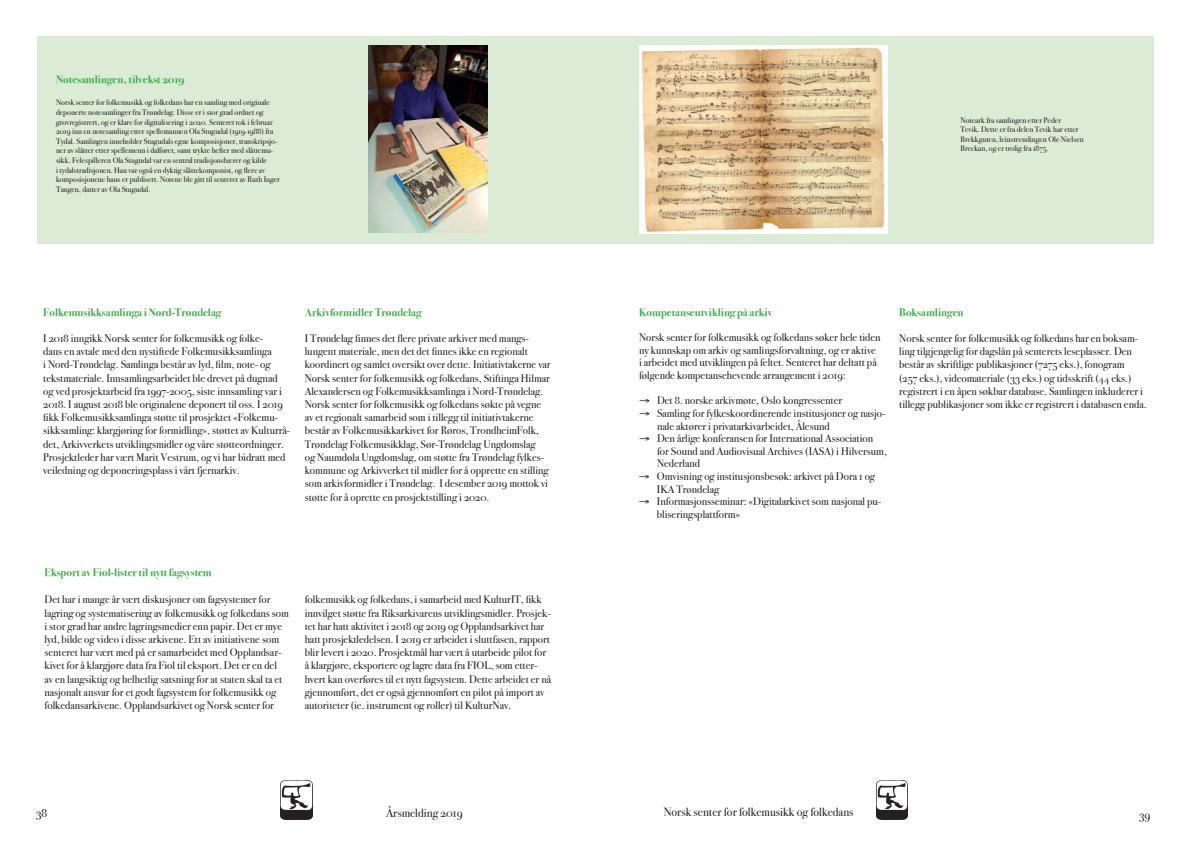
<style>
.page{position:relative;width:1191px;height:842px;background:#fff}
.page>*{position:absolute;margin:0;border:0;box-sizing:border-box;transform-origin:0 0}
.t1{font:12px "Bodoni Svty Two OSITCTT";color:#231f20}
.t2{font:11px/13.2px "Bodoni Svty Two OSITCTT";color:#231f20}
.t3{font:700 11px "Bodoni Svty Two OSITCTT";color:#40ae49}
.t4{font:8px/9.6px "Bodoni Svty Two OSITCTT";color:#231f20}
</style>
<div class="page">
<div style="left:559px;top:36px;width:595px;height:208px;background:#dcebd6"></div>
<div style="left:37px;top:36px;width:523px;height:208px;background:#dcebd6"></div>
<img style="left:368px;top:45px;width:120px;height:187px">
<img style="left:876px;top:780px;width:31px;height:39px">
<img style="left:281px;top:780px;width:31px;height:39px">
<img style="left:639px;top:45px;width:248px;height:188px">
<p class="t3" style="left:56px;top:73px;width:130px">Notesamlingen, tilvekst 2019</p>
<p class="t4" style="left:56px;top:98px;width:225px">Norsk senter for folkemusikk og folkedans har en samling med originale deponerte notesamlinger fra Trøndelag. Disse er i stor grad ordnet og grovregistrert, og er klare for digitalisering i 2020. Senteret tok i februar 2019 inn en notesamling etter spellemannen Ola Stugudal (1919-1988) fra Tydal. Samlingen inneholder Stugudals egne komposisjoner, transkripsjo&shy;ner av slåtter etter spellemenn i dalføret, samt trykte hefter med slåttemu&shy;sikk. Felespilleren Ola Stugudal var en sentral tradisjonsbærer og kilde<br>i tydalstradisjonen. Han var også en dyktig slåttekomponist, og flere av komposisjonene hans er publisert. Notene ble gitt til senteret av Ruth Inger Tangen, datter av Ola Stugudal.</p>
<p class="t3" style="left:43px;top:305px;width:180px">Folkemusikksamlinga i Nord-Trøndelag</p>
<p class="t2" style="left:43px;top:332px;width:248px">I 2018 inngikk Norsk senter for folkemusikk og folke-<br>dans en avtale med den nystiftede Folkemusikksamlinga<br>i Nord-Trøndelag. Samlinga består av lyd, film, note- og tekstmateriale. Innsamlingsarbeidet ble drevet på dugnad og ved prosjektarbeid fra 1997-2005, siste innsamling var i 2018. I august 2018 ble originalene deponert til oss. I 2019 fikk Folkemusikksamlinga støtte til prosjektet «Folkemu&shy;sikksamling: klargjøring for formidling», støttet av Kulturrå&shy;det, Arkivverkets utviklingsmidler og våre støtteordninger.<br>Prosjektleder har vært Marit Vestrum, og vi har bidratt med veiledning og deponeringsplass i vårt fjernarkiv.</p>
<p class="t3" style="left:305px;top:305px;width:118px">Arkivformidler Trøndelag</p>
<p class="t2" style="left:305px;top:332px;width:247px">I Trøndelag finnes det flere private arkiver med mangs&shy;lungent materiale, men det det finnes ikke en regionalt koordinert og samlet oversikt over dette. Initiativtakerne var Norsk senter for folkemusikk og folkedans, Stiftinga Hilmar Alexandersen og Folkemusikksamlinga i Nord-Trøndelag.<br>Norsk senter for folkemusikk og folkedans søkte på vegne av et regionalt samarbeid som i tillegg til initiativtakerne består av Folkemusikkarkivet for Røros, TrondheimFolk, Trøndelag Folkemusikklag, Sør-Trøndelag Ungdomslag<br>og Naumdøla Ungdomslag, om støtte fra Trøndelag fylkes&shy;kommune og Arkivverket til midler for å opprette en stilling som arkivformidler i Trøndelag. I desember 2019 mottok vi støtte for å oprette en prosjektstilling i 2020.</p>
<p class="t3" style="left:44px;top:566px;width:169px">Eksport av Fiol-lister til nytt fagsystem</p>
<p class="t2" style="left:44px;top:593px;width:246px">Det har i mange år vært diskusjoner om fagsystemer for lagring og systematisering av folkemusikk og folkedans som i stor grad har andre lagringsmedier enn papir. Det er mye lyd, bilde og video i disse arkivene. Ett av initiativene som senteret har vært med på er samarbeidet med Opplandsar&shy;kivet for å klargjøre data fra Fiol til eksport. Det er en del<br>av en langsiktig og helhetlig satsning for at staten skal ta et nasjonalt ansvar for et godt fagsystem for folkemusikk og folkedansarkivene. Opplandsarkivet og Norsk senter for</p>
<p class="t2" style="left:305px;top:593px;width:248px">folkemusikk og folkedans, i samarbeid med KulturIT, fikk innvilget støtte fra Riksarkivarens utviklingsmidler. Prosjek&shy;tet har hatt aktivitet i 2018 og 2019 og Opplandsarkivet har hatt prosjektledelsen. I 2019 er arbeidet i sluttfasen, rapport blir levert i 2020. Prosjektmål har vært å utarbeide pilot for å klargjøre, eksportere og lagre data fra FIOL, som etter&shy;hvert kan overføres til et nytt fagsystem. Dette arbeidet er nå gjennomført, det er også gjennomført en pilot på import av autoriteter (ie. instrument og roller) til KulturNav.</p>
<p class="t4" style="left:960px;top:115px;width:125px">Noteark fra samlingen etter Peder<br>Tevik. Dette er fra delen Tevik har etter Brekkguten, leinstrendingen Ole Nielsen Breckan, og er trolig fra 1875.</p>
<p class="t3" style="left:639px;top:305px;width:135px">Kompetanseutvikling på arkiv</p>
<p class="t2" style="left:639px;top:331px;width:243px;line-height:12.7px">Norsk senter for folkemusikk og folkedans søker hele tiden ny kunnskap om arkiv og samlingsforvaltning, og er aktive i arbeidet med utviklingen på feltet. Senteret har deltatt på følgende kompetansehevende arrangement i 2019:</p>
<p class="t2" style="left:639px;top:394px;width:205px">→ Det 8. norske arkivmøte, Oslo kongressenter</p>
<p class="t2" style="left:657px;top:407px;width:230px;line-height:12.6px;text-indent:-18px">→ Samling for fylkeskoordinerende institusjoner og nasjo&shy;nale aktører i privatarkivarbeidet, Ålesund</p>
<p class="t2" style="left:657px;top:432px;width:231px;line-height:12.6px;text-indent:-18px">→ Den årlige konferansen for International Association for Sound and Audiovisual Archives (IASA) i Hilversum,<br>Nederland</p>
<p class="t2" style="left:657px;top:470px;width:220px;line-height:12.6px;text-indent:-18px">→ Omvisning og institusjonsbesøk: arkivet på Dora 1 og<br>IKA Trøndelag</p>
<p class="t2" style="left:657px;top:495px;width:226px;line-height:12.6px;text-indent:-18px">→ Informasjonsseminar: «Digitalarkivet som nasjonal pu&shy;bliseringsplattform»</p>
<p class="t3" style="left:899px;top:305px;width:66px">Boksamlingen</p>
<p class="t2" style="left:899px;top:332px;width:249px">Norsk senter for folkemusikk og folkedans har en boksam&shy;ling tilgjengelig for dagslån på senterets leseplasser. Den består av skriftlige publikasjoner (7275 eks.), fonogram<br>(257 eks.), videomateriale (33 eks.) og tidsskrift (44 eks.) registrert i en åpen søkbar database. Samlingen inkluderer i tillegg publikasjoner som ikke er registrert i databasen enda.</p>
<p class="t1" style="left:36px;top:806px;width:13px">38</p>
<p class="t1" style="left:386px;top:805px;width:78px">Årsmelding 2019</p>
<p class="t1" style="left:663px;top:804px;width:191px">Norsk senter for folkemusikk og folkedans</p>
<p class="t1" style="left:1139px;top:807px;width:13px">39</p>
</div>
